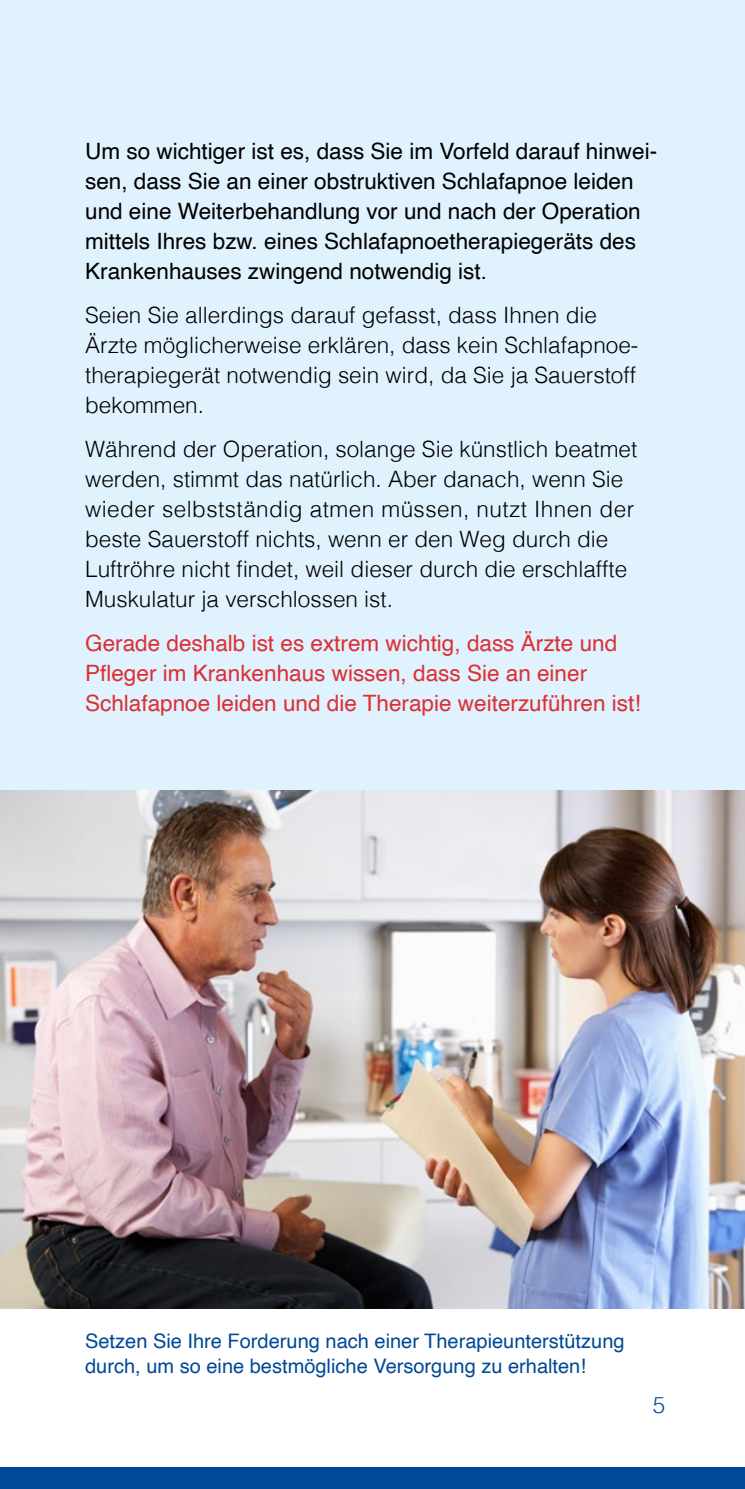
<style>
.page{position:relative;width:745px;height:1489px;background:#fff}
.page>*{position:absolute;margin:0;border:0;box-sizing:border-box;transform-origin:0 0}
.t1{font:300 22.5px/30px "Helvetica";color:#000}
.t2{font:22.5px/30px "Helvetica";color:#000}
.t3{font:22.5px/30px "Helvetica";color:#dc2f34}
.t4{font:300 22.5px "Helvetica";color:#004996}
.t5{font:20px/25px "Helvetica";color:#004996}
</style>
<div class="page">
<div style="left:0;top:0;width:744px;height:790px;background:#dff2fd"></div>
<img style="left:0;top:790px;width:744px;height:517px">
<div style="left:0;top:1467px;width:744px;height:21px;background:#004996"></div>
<p class="t2" style="left:85px;top:136px;width:573px">Um so wichtiger ist es, dass Sie im Vorfeld darauf hinwei&shy;sen, dass Sie an einer obstruktiven Schlafapnoe leiden und eine Weiterbehandlung vor und nach der Operation mittels Ihres bzw. eines Schlafapnoetherapiegeräts des Krankenhauses zwingend notwendig ist.</p>
<p class="t1" style="left:85px;top:298px;width:554px">Seien Sie allerdings darauf gefasst, dass Ihnen die Ärzte möglicherweise erklären, dass kein Schlafapnoe&shy;therapiegerät notwendig sein wird, da Sie ja Sauerstoff bekommen.</p>
<p class="t1" style="left:85px;top:432px;width:553px">Während der Operation, solange Sie künstlich beatmet werden, stimmt das natürlich. Aber danach, wenn Sie wieder selbstständig atmen müssen, nutzt Ihnen der beste Sauerstoff nichts, wenn er den Weg durch die Luftröhre nicht findet, weil dieser durch die erschlaffte Muskulatur ja verschlossen ist.</p>
<p class="t3" style="left:85px;top:629px;width:556px">Gerade deshalb ist es extrem wichtig, dass Ärzte und<br>Pfleger im Krankenhaus wissen, dass Sie an einer<br>Schlafapnoe leiden und die Therapie weiterzuführen ist!</p>
<p class="t5" style="left:85px;top:1328px;width:540px">Setzen Sie Ihre Forderung nach einer Therapieunterstützung durch, um so eine bestmögliche Versorgung zu erhalten!</p>
<p class="t4" style="left:652px;top:1385px;width:14px">5</p>
</div>
